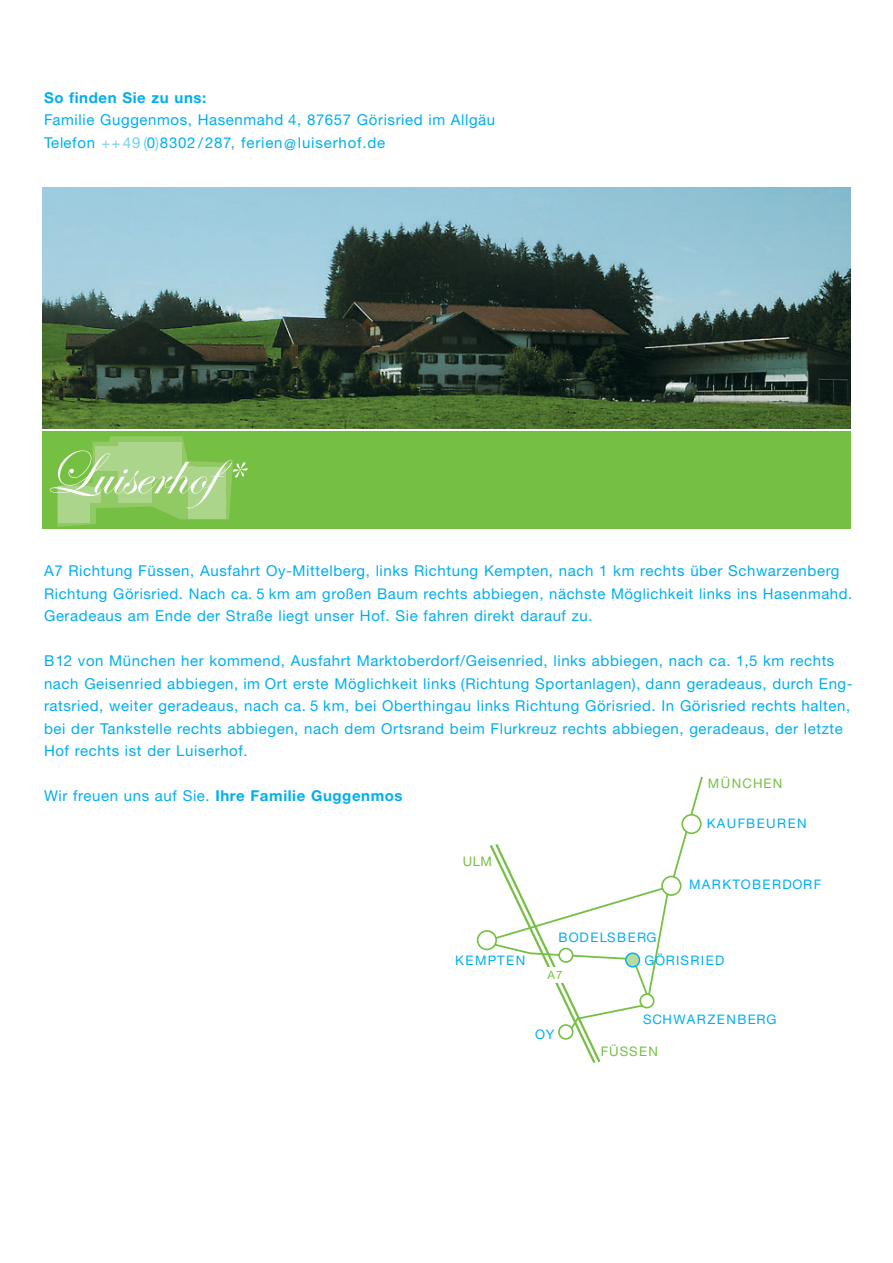
<style>
.page{position:relative;width:893px;height:1263px;background:#fff}
.page>*{position:absolute;margin:0;border:0;box-sizing:border-box;transform-origin:0 0}
.t1{font:63px "Edwardian Script ITC";color:#fff}
.t2{font:15px/22.5px "Helvetica Neue";letter-spacing:.04em;color:#00aeef}
.t3{font:700 15px "Helvetica Neue";letter-spacing:.04em;color:#00aeef}
.t4{font:14.85px "Helvetica Neue";letter-spacing:.04em;color:#00aeef}
.t5{font:13.2px/23px "Helvetica Neue";letter-spacing:.11em;color:#00aeef}
.t6{font:13.2px "Helvetica Neue";letter-spacing:.09em;color:#75c043}
.t7{font:11.55px "Helvetica Neue";color:#75c043}
.s1{color:#6ecff6}
.s2{font-weight:400}
</style>
<div class="page">
<div style="left:43px;top:431px;width:807px;height:98px;background:#75c043"></div>
<svg style="left:57px;top:436px;width:176px;height:91px"></svg>
<div style="left:58px;top:487px;width:32px;height:36px;background:#abd58a"></div>
<div style="left:58px;top:487px;width:43px;height:15px;background:#abd58a"></div>
<div style="left:95px;top:447px;width:56px;height:24px;background:#abd58a"></div>
<div style="left:118px;top:442px;width:64px;height:37px;background:#abd58a"></div>
<div style="left:188px;top:467px;width:37px;height:51px;background:#abd58a"></div>
<div style="left:118px;top:468px;width:33px;height:35px;background:#abd58a"></div>
<div style="left:181px;top:466px;width:13px;height:10px;background:#abd58a"></div>
<img style="left:43px;top:187px;width:807px;height:242px">
<div style="left:477px;top:930px;width:20px;height:20px;border:2px solid #75c043;border-radius:50%"></div>
<svg style="left:485px;top:776px;width:218px;height:287px"></svg>
<div style="left:662px;top:877px;width:18px;height:18px;background:#fff;border-radius:50%"></div>
<div style="left:661px;top:876px;width:20px;height:20px;border:2px solid #75c043;border-radius:50%"></div>
<div style="left:682px;top:815px;width:18px;height:18px;background:#fff;border-radius:50%"></div>
<div style="left:681px;top:814px;width:20px;height:20px;border:2px solid #75c043;border-radius:50%"></div>
<p class="t3" style="left:44px;top:92px;width:164px">So finden Sie zu uns:</p>
<p class="t2" style="left:44px;top:110px;width:452px">Familie Guggenmos, Hasenmahd 4, 87657 Görisried im Allgäu<br>Telefon <span class="s1">++49 (</span>0<span class="s1">)</span>8302 /287, ferien@luiserhof.de</p>
<h1 class="t1" style="left:44px;top:434px;width:208px">_â|áxÜ{Éy=</h1>
<p class="t2" style="left:44px;top:561px;width:796px">A7 Richtung Füssen, Ausfahrt Oy-Mittelberg, links Richtung Kempten, nach 1 km rechts über Schwarzenberg</p>
<p class="t4" style="left:44px;top:588px;width:809px">Richtung Görisried. Nach ca. 5 km am großen Baum rechts abbiegen, nächste Möglichkeit links ins Hasenmahd.</p>
<p class="t2" style="left:44px;top:606px;width:550px">Geradeaus am Ende der Straße liegt unser Hof. Sie fahren direkt darauf zu.</p>
<p class="t2" style="left:44px;top:651px;width:810px">B12 von München her kommend, Ausfahrt Marktoberdorf/Geisenried, links abbiegen, nach ca. 1,5 km rechts nach Geisenried abbiegen, im Ort erste Möglichkeit links (Richtung Sportanlagen), dann geradeaus, durch Eng&shy;ratsried, weiter geradeaus, nach ca. 5 km, bei Oberthingau links Richtung Görisried. In Görisried rechts halten, bei der Tankstelle rechts abbiegen, nach dem Ortsrand beim Flurkreuz rechts abbiegen, geradeaus, der letzte Hof rechts ist der Luiserhof.</p>
<p class="t3" style="left:44px;top:791px;width:360px"><span class="s2">Wir freuen uns auf Sie.</span> Ihre Familie Guggenmos</p>
<p class="t6" style="left:708px;top:779px;width:76px">MÜNCHEN</p>
<p class="t6" style="left:462px;top:856px;width:31px">ULM</p>
<p class="t5" style="left:706px;top:813px;width:101px">KAUFBEUREN</p>
<p class="t5" style="left:689px;top:874px;width:134px">MARKTOBERDORF</p>
<p class="t5" style="left:455px;top:950px;width:71px">KEMPTEN</p>
<p class="t5" style="left:644px;top:928px;width:81px;text-indent:-86px">BODELSBERG<br>GÖRISRIED</p>
<p class="t7" style="left:547px;top:970px;width:17px">A7</p>
<p class="t5" style="left:535px;top:1024px;width:21px">OY</p>
<p class="t5" style="left:643px;top:1009px;width:135px">SCHWARZENBERG</p>
<p class="t6" style="left:601px;top:1046px;width:59px">FÜSSEN</p>
</div>
